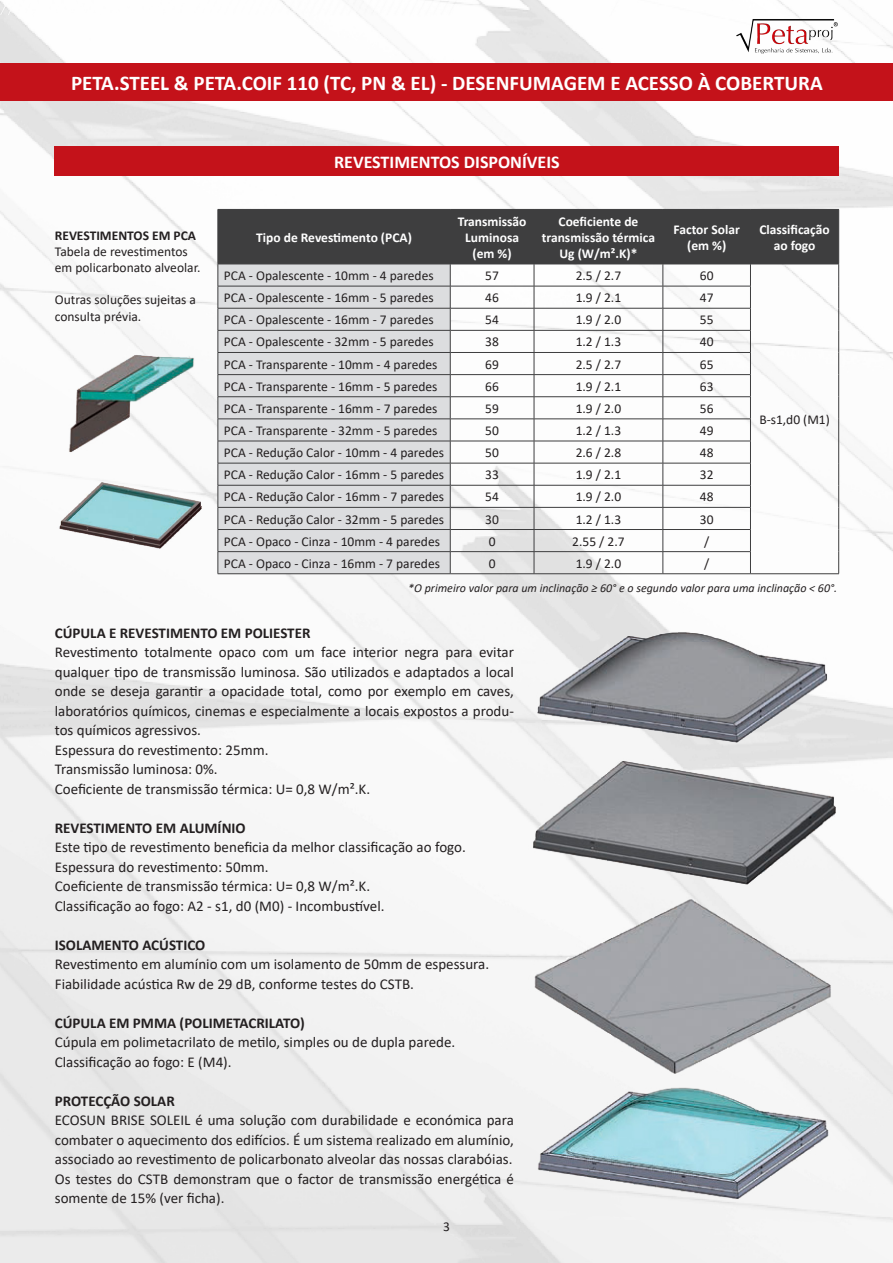
<style>
.page{position:relative;width:893px;height:1263px;background:#fff}
.page>*{position:absolute;margin:0;border:0;box-sizing:border-box;transform-origin:0 0}
.t1{font:700 21px "Calibri";color:#fff}
.t2{font:700 18px "Calibri";color:#fff}
.t3{font:15px/19.5px "Calibri";color:#231f20;text-align:justify}
.t4{font:700 15px "Calibri";color:#231f20}
.t5{font:13.5px/16.2px "Calibri";color:#231f20}
.t6{font:700 13.5px "Calibri";color:#fff}
.t7{font:700 13.5px "Calibri";color:#231f20}
.t8{font:italic 12px "Calibri";color:#231f20}
</style>
<div class="page">
<img style="left:0;top:0;width:893px;height:1263px">
<div style="left:0;top:64px;width:893px;height:37px;background:#c4121a"></div>
<img style="left:736px;top:17px;width:103px;height:37px">
<div style="left:55px;top:147px;width:784px;height:29px;background:#c4121a"></div>
<svg style="left:218px;top:209px;width:621px;height:364px"></svg>
<hr style="left:218px;top:573px;width:232px;height:1px;background:#3e3e3f">
<hr style="left:450px;top:573px;width:84px;height:1px;background:#3e3e3f">
<hr style="left:534px;top:573px;width:129px;height:1px;background:#3e3e3f">
<hr style="left:663px;top:573px;width:87px;height:1px;background:#3e3e3f">
<hr style="left:750px;top:573px;width:89px;height:1px;background:#3e3e3f">
<img style="left:56px;top:352px;width:147px;height:101px">
<img style="left:56px;top:478px;width:148px;height:76px">
<img style="left:528px;top:626px;width:311px;height:265px">
<img style="left:528px;top:894px;width:311px;height:182px">
<img style="left:528px;top:1078px;width:311px;height:126px">
<h1 class="t1" style="left:71px;top:68px;width:753px">PETA.STEEL &amp; PETA.COIF 110 (TC, PN &amp; EL) - DESENFUMAGEM E ACESSO À COBERTURA</h1>
<p class="t7" style="left:55px;top:226px;width:143px">REVESTIMENTOS EM PCA</p>
<p class="t5" style="left:55px;top:243px;width:147px">Tabela de revestimentos em policarbonato alveolar.</p>
<p class="t5" style="left:55px;top:291px;width:143px">Outras soluções sujeitas a consulta prévia.</p>
<p class="t2" style="left:334px;top:149px;width:227px">REVESTIMENTOS DISPONÍVEIS</p>
<p class="t6" style="left:256px;top:228px;width:157px">Tipo de Revestimento (PCA)</p>
<p class="t6" style="left:458px;top:212px;width:70px">Transmissão</p>
<p class="t6" style="left:465px;top:228px;width:55px">Luminosa</p>
<p class="t6" style="left:473px;top:244px;width:41px">(em %)</p>
<p class="t6" style="left:558px;top:212px;width:81px">Coeficiente de</p>
<p class="t6" style="left:542px;top:228px;width:115px">transmissão térmica</p>
<p class="t6" style="left:559px;top:244px;width:79px">Ug (W/m².K)*</p>
<p class="t6" style="left:674px;top:220px;width:68px">Factor Solar</p>
<p class="t6" style="left:687px;top:236px;width:41px">(em %)</p>
<p class="t5" style="left:224px;top:267px;width:211px">PCA - Opalescente - 10mm - 4 paredes</p>
<p class="t5" style="left:485px;top:267px;width:15px">57</p>
<p class="t5" style="left:576px;top:267px;width:47px">2.5 / 2.7</p>
<p class="t5" style="left:700px;top:267px;width:15px">60</p>
<p class="t5" style="left:224px;top:289px;width:211px">PCA - Opalescente - 16mm - 5 paredes</p>
<p class="t5" style="left:485px;top:289px;width:15px">46</p>
<p class="t5" style="left:576px;top:289px;width:47px">1.9 / 2.1</p>
<p class="t5" style="left:700px;top:289px;width:15px">47</p>
<p class="t5" style="left:224px;top:311px;width:211px">PCA - Opalescente - 16mm - 7 paredes</p>
<p class="t5" style="left:485px;top:311px;width:15px">54</p>
<p class="t5" style="left:576px;top:311px;width:47px">1.9 / 2.0</p>
<p class="t5" style="left:700px;top:311px;width:15px">55</p>
<p class="t5" style="left:224px;top:334px;width:211px">PCA - Opalescente - 32mm - 5 paredes</p>
<p class="t5" style="left:485px;top:334px;width:15px">38</p>
<p class="t5" style="left:576px;top:334px;width:47px">1.2 / 1.3</p>
<p class="t5" style="left:700px;top:334px;width:15px">40</p>
<p class="t5" style="left:224px;top:356px;width:215px">PCA - Transparente - 10mm - 4 paredes</p>
<p class="t5" style="left:485px;top:356px;width:15px">69</p>
<p class="t5" style="left:576px;top:356px;width:47px">2.5 / 2.7</p>
<p class="t5" style="left:700px;top:356px;width:15px">65</p>
<p class="t5" style="left:224px;top:378px;width:215px">PCA - Transparente - 16mm - 5 paredes</p>
<p class="t5" style="left:485px;top:378px;width:15px">66</p>
<p class="t5" style="left:576px;top:378px;width:47px">1.9 / 2.1</p>
<p class="t5" style="left:700px;top:378px;width:15px">63</p>
<p class="t5" style="left:224px;top:400px;width:215px">PCA - Transparente - 16mm - 7 paredes</p>
<p class="t5" style="left:485px;top:400px;width:15px">59</p>
<p class="t5" style="left:576px;top:400px;width:47px">1.9 / 2.0</p>
<p class="t5" style="left:700px;top:400px;width:15px">56</p>
<p class="t5" style="left:224px;top:422px;width:215px">PCA - Transparente - 32mm - 5 paredes</p>
<p class="t5" style="left:485px;top:422px;width:15px">50</p>
<p class="t5" style="left:576px;top:422px;width:47px">1.2 / 1.3</p>
<p class="t5" style="left:700px;top:422px;width:15px">49</p>
<p class="t5" style="left:224px;top:444px;width:222px">PCA - Redução Calor - 10mm - 4 paredes</p>
<p class="t5" style="left:485px;top:444px;width:15px">50</p>
<p class="t5" style="left:576px;top:444px;width:47px">2.6 / 2.8</p>
<p class="t5" style="left:700px;top:444px;width:15px">48</p>
<p class="t5" style="left:224px;top:466px;width:222px">PCA - Redução Calor - 16mm - 5 paredes</p>
<p class="t5" style="left:485px;top:466px;width:15px">33</p>
<p class="t5" style="left:576px;top:466px;width:47px">1.9 / 2.1</p>
<p class="t5" style="left:700px;top:466px;width:15px">32</p>
<p class="t5" style="left:224px;top:488px;width:222px">PCA - Redução Calor - 16mm - 7 paredes</p>
<p class="t5" style="left:485px;top:488px;width:15px">54</p>
<p class="t5" style="left:576px;top:488px;width:47px">1.9 / 2.0</p>
<p class="t5" style="left:700px;top:488px;width:15px">48</p>
<p class="t5" style="left:224px;top:511px;width:222px">PCA - Redução Calor - 32mm - 5 paredes</p>
<p class="t5" style="left:485px;top:511px;width:15px">30</p>
<p class="t5" style="left:576px;top:511px;width:47px">1.2 / 1.3</p>
<p class="t5" style="left:700px;top:511px;width:15px">30</p>
<p class="t5" style="left:224px;top:533px;width:218px">PCA - Opaco - Cinza - 10mm - 4 paredes</p>
<p class="t5" style="left:489px;top:533px;width:8px">0</p>
<p class="t5" style="left:572px;top:533px;width:54px">2.55 / 2.7</p>
<p class="t5" style="left:704px;top:533px;width:7px">/</p>
<p class="t5" style="left:224px;top:555px;width:218px">PCA - Opaco - Cinza - 16mm - 7 paredes</p>
<p class="t5" style="left:489px;top:555px;width:8px">0</p>
<p class="t5" style="left:576px;top:555px;width:47px">1.9 / 2.0</p>
<p class="t5" style="left:704px;top:555px;width:7px">/</p>
<p class="t6" style="left:759px;top:220px;width:72px">Classificação</p>
<p class="t6" style="left:774px;top:236px;width:43px">ao fogo</p>
<p class="t5" style="left:759px;top:411px;width:72px">B-s1,d0 (M1)</p>
<p class="t8" style="left:408px;top:580px;width:430px">*O primeiro valor para um inclinação ≥ 60° e o segundo valor para uma inclinação &lt; 60°.</p>
<p class="t4" style="left:55px;top:622px;width:257px">CÚPULA E REVESTIMENTO EM POLIESTER</p>
<p class="t3" style="left:55px;top:642px;width:461px">Revestimento totalmente opaco com um face interior negra para evitar qualquer tipo de transmissão luminosa. São utilizados e adaptados a local onde se deseja garantir a opacidade total, como por exemplo em caves,</p>
<p class="t3" style="left:55px;top:701px;width:461px">laboratórios químicos, cinemas e especialmente a locais expostos a produ&shy;tos químicos agressivos.</p>
<p class="t3" style="left:55px;top:740px;width:215px">Espessura do revestimento: 25mm.</p>
<p class="t3" style="left:55px;top:759px;width:164px">Transmissão luminosa: 0%.</p>
<p class="t3" style="left:55px;top:779px;width:317px">Coeficiente de transmissão térmica: U= 0,8 W/m².K.</p>
<p class="t4" style="left:55px;top:817px;width:192px">REVESTIMENTO EM ALUMÍNIO</p>
<p class="t3" style="left:55px;top:837px;width:413px">Este tipo de revestimento beneficia da melhor classificação ao fogo.</p>
<p class="t3" style="left:55px;top:857px;width:215px">Espessura do revestimento: 50mm.</p>
<p class="t3" style="left:55px;top:876px;width:317px">Coeficiente de transmissão térmica: U= 0,8 W/m².K.</p>
<p class="t3" style="left:55px;top:896px;width:331px">Classificação ao fogo: A2 - s1, d0 (M0) - Incombustível.</p>
<p class="t4" style="left:55px;top:934px;width:152px">ISOLAMENTO ACÚSTICO</p>
<p class="t3" style="left:55px;top:954px;width:436px">Revestimento em alumínio com um isolamento de 50mm de espessura.</p>
<p class="t3" style="left:55px;top:974px;width:361px">Fiabilidade acústica Rw de 29 dB, conforme testes do CSTB.</p>
<p class="t4" style="left:55px;top:1012px;width:252px">CÚPULA EM PMMA (POLIMETACRILATO)</p>
<p class="t3" style="left:55px;top:1032px;width:402px">Cúpula em polimetacrilato de metilo, simples ou de dupla parede.</p>
<p class="t3" style="left:55px;top:1052px;width:178px">Classificação ao fogo: E (M4).</p>
<p class="t4" style="left:55px;top:1090px;width:122px">PROTECÇÃO SOLAR</p>
<p class="t3" style="left:55px;top:1110px;width:461px">ECOSUN BRISE SOLEIL é uma solução com durabilidade e económica para combater o aquecimento dos edifícios. É um sistema realizado em alumínio, associado ao revestimento de policarbonato alveolar das nossas clarabóias.</p>
<p class="t3" style="left:55px;top:1169px;width:461px">Os testes do CSTB demonstram que o factor de transmissão energética é somente de 15% (ver ficha).</p>
<p class="t5" style="left:443px;top:1218px;width:8px">3</p>
</div>
